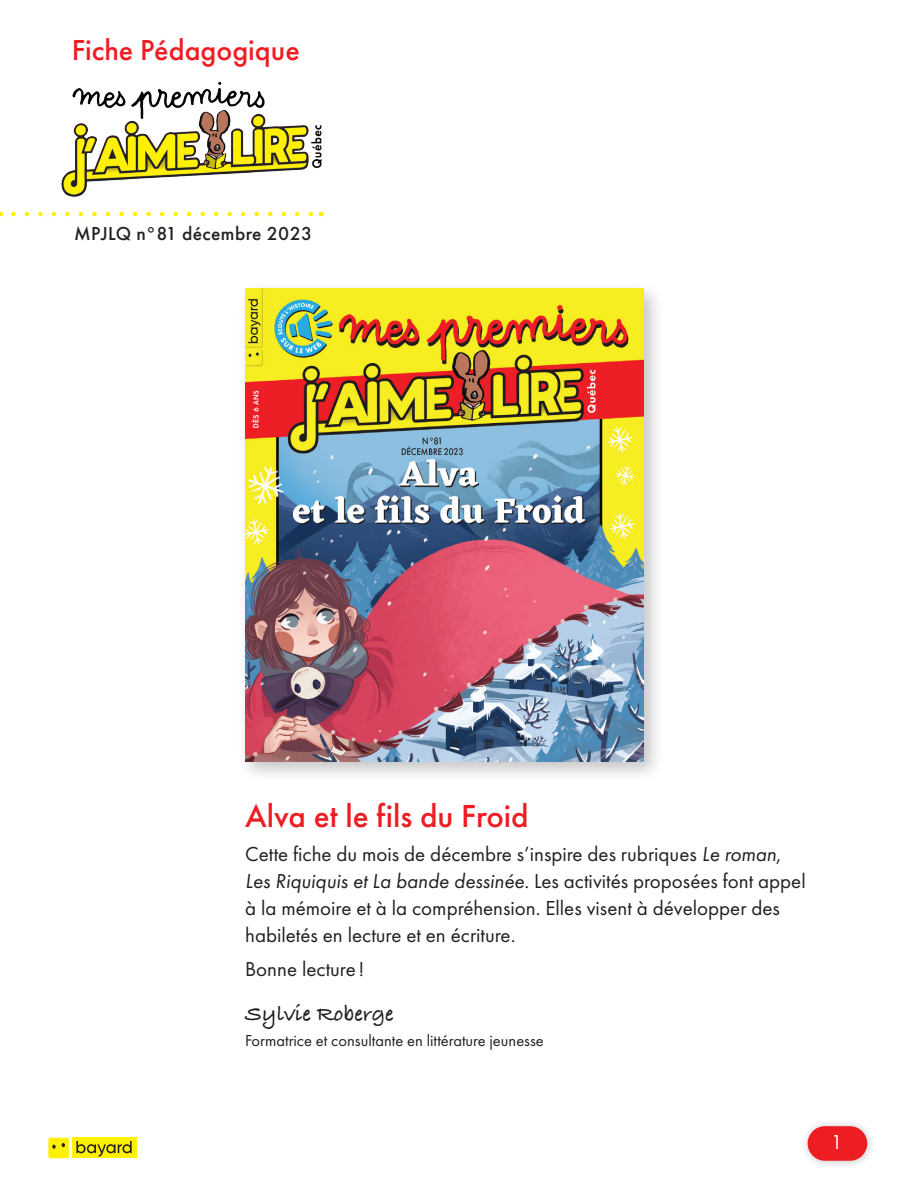
<style>
.page{position:relative;width:918px;height:1188px;background:#fff}
.page>*{position:absolute;margin:0;border:0;box-sizing:border-box;transform-origin:0 0}
.t1{font:500 33px "Futura PT";color:#ee1d23}
.t2{font:500 30px "Futura PT";color:#ee1d23}
.t3{font:700 22.5px "Bradley Hand ITCTT";color:#231f20}
.t4{font:21px/27px "Futura PT";color:#231f20}
.t5{font:21px "Futura PT";color:#fff}
.t6{font:500 19.5px "Futura PT";letter-spacing:.02em;color:#231f20}
.t7{font:16.5px "Futura PT";color:#231f20}
.s1{font-style:italic}
</style>
<div class="page">
<div style="left:238px;top:282px;width:426px;height:501px;background:#231f20;opacity:.26"></div>
<img style="left:245px;top:289px;width:398px;height:473px">
<div style="left:801px;top:1119px;width:75px;height:51px;background:#231f20;opacity:.25"></div>
<div style="left:808px;top:1126px;width:59px;height:35px;background:#ee1d23;border-radius:17px"></div>
<div style="left:72px;top:1138px;width:64px;height:20px;background:#fff101"></div>
<svg style="left:76px;top:1141px;width:56px;height:16px"></svg>
<div style="left:48px;top:1138px;width:21px;height:20px;background:#fff101;border-radius:2px"></div>
<svg style="left:62px;top:1143px;width:3px;height:4px"></svg>
<svg style="left:52px;top:1145px;width:4px;height:4px"></svg>
<svg style="left:13px;top:212px;width:300px;height:4px"></svg>
<img style="left:61px;top:81px;width:261px;height:116px">
<h2 class="t2" style="left:72px;top:32px;width:230px">Fiche Pédagogique</h2>
<p class="t6" style="left:74px;top:222px;width:240px">MPJLQ n°81 décembre 2023</p>
<h1 class="t1" style="left:245px;top:796px;width:285px">Alva et le fils du Froid</h1>
<p class="t4" style="left:245px;top:840px;width:562px">Cette fiche du mois de décembre s’inspire des rubriques <span class="s1">Le roman</span>, <span class="s1">Les Riquiquis et La bande dessinée.</span> Les activités proposées font appel à la mémoire et à la compréhension. Elles visent à développer des habiletés en lecture et en écriture.</p>
<p class="t4" style="left:245px;top:955px;width:121px">Bonne lecture !</p>
<p class="t3" style="left:245px;top:997px;width:150px">Sylvie Roberge</p>
<p class="t7" style="left:245px;top:1031px;width:300px">Formatrice et consultante en littérature jeunesse</p>
<p class="t5" style="left:831px;top:1129px;width:13px">1</p>
</div>
